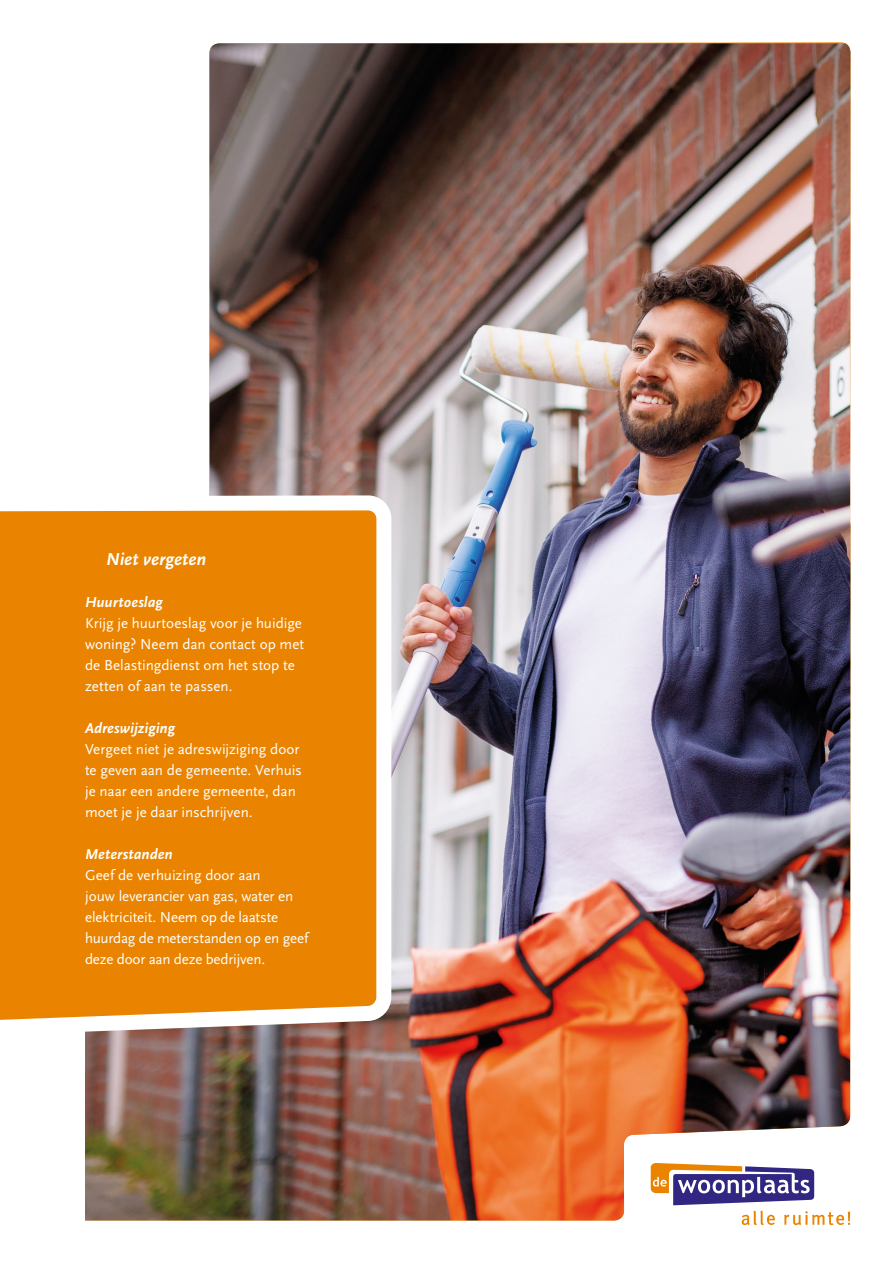
<style>
.page{position:relative;width:893px;height:1263px;background:#fff}
.page>*{position:absolute;margin:0;border:0;box-sizing:border-box;transform-origin:0 0}
.t1{font:italic 700 18px "Scala Sans Pro";color:#fff}
.t2{font:15px/21px "Scala Sans Pro";letter-spacing:-.005em;color:#fff}
.t3{font:italic 700 15px "Scala Sans Pro";letter-spacing:.005em;color:#fff}
</style>
<div class="page">
<img style="left:209px;top:43px;width:641px;height:1177px">
<svg style="left:742px;top:1211px;width:108px;height:14px"></svg>
<svg style="left:651px;top:1163px;width:163px;height:42px"></svg>
<svg style="left:0;top:483px;width:399px;height:738px;background:#d48d35"></svg>
<p class="t1" style="left:106px;top:549px;width:101px">Niet vergeten</p>
<p class="t3" style="left:85px;top:594px;width:79px">Huurtoeslag</p>
<p class="t2" style="left:85px;top:613px;width:221px">Krijg je huurtoeslag voor je huidige woning? Neem dan contact op met de Belastingdienst om het stop te zetten of aan te passen.</p>
<p class="t3" style="left:85px;top:720px;width:92px">Adreswijziging</p>
<p class="t2" style="left:85px;top:739px;width:218px">Vergeet niet je adreswijziging door te geven aan de gemeente. Verhuis je naar een andere gemeente, dan moet je je daar inschrijven.</p>
<p class="t3" style="left:85px;top:846px;width:89px">Meterstanden</p>
<p class="t2" style="left:85px;top:865px;width:225px">Geef de verhuizing door aan<br>jouw leverancier van gas, water en elektriciteit. Neem op de laatste huurdag de meterstanden op en geef deze door aan deze bedrijven.</p>
</div>
